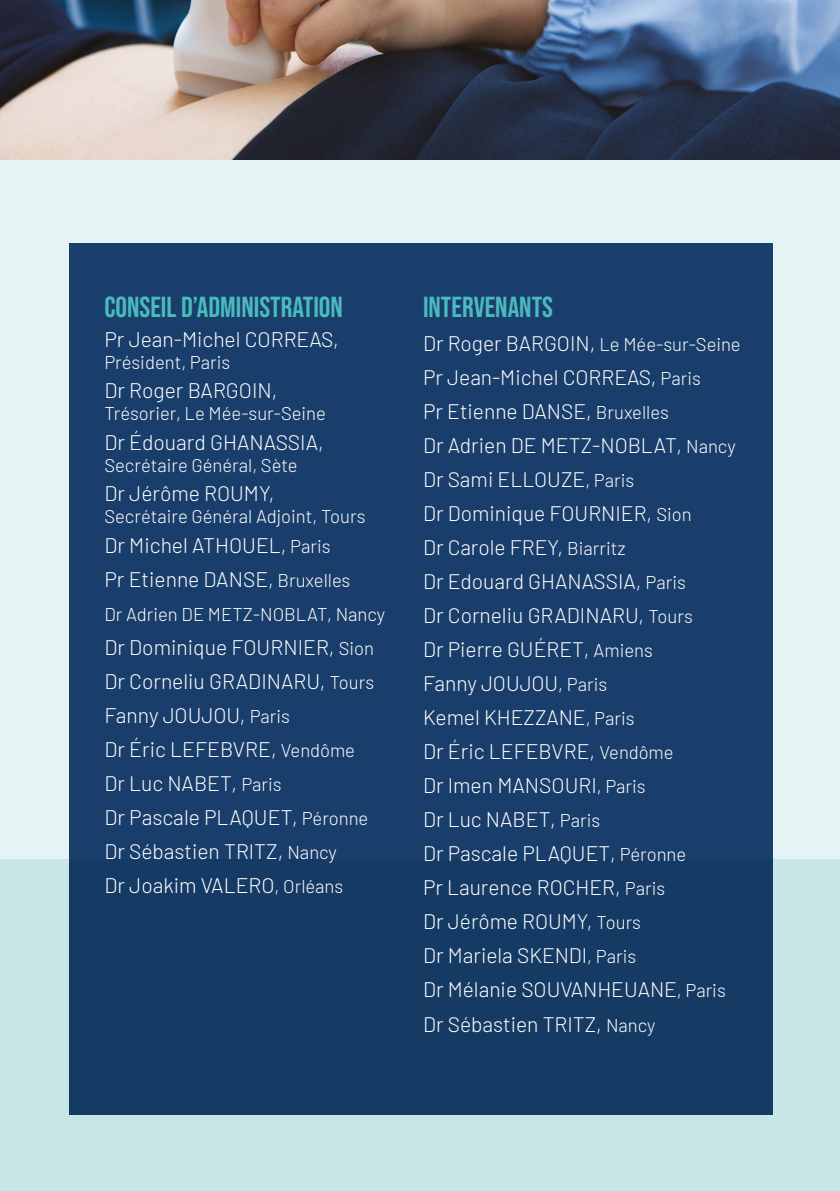
<style>
.page{position:relative;width:840px;height:1191px;background:#fff}
.page>*{position:absolute;margin:0;border:0;box-sizing:border-box;transform-origin:0 0}
.t1{font:29px "Bebas Neue";color:#4ababf}
.t2{font:300 21px/34px "Barlow";color:#fff}
.t3{font:300 18.4px "Barlow";color:#fff}
.s1{font-size:18.4px}
</style>
<div class="page">
<img style="left:0;top:0;width:839px;height:160px">
<div style="left:0;top:160px;width:839px;height:700px;background:#e4f3f4"></div>
<div style="left:0;top:860px;width:839px;height:331px;background:#c7e6e8"></div>
<div style="left:69px;top:243px;width:703px;height:871px;background:#1c4270"></div>
<h1 class="t1" style="left:104px;top:291px;width:240px">CONSEIL D’ADMINISTRATION</h1>
<p class="t2" style="left:104px;top:320px;width:236px">Pr Jean-Michel CORREAS,</p>
<p class="t3" style="left:104px;top:349px;width:127px">Président, Paris</p>
<p class="t2" style="left:104px;top:372px;width:174px">Dr Roger BARGOIN,</p>
<p class="t3" style="left:104px;top:400px;width:223px">Trésorier, Le Mée-sur-Seine</p>
<p class="t2" style="left:104px;top:423px;width:221px">Dr Édouard GHANASSIA,</p>
<p class="t3" style="left:104px;top:452px;width:194px">Secrétaire Général, Sète</p>
<p class="t2" style="left:104px;top:475px;width:171px">Dr Jérôme ROUMY,</p>
<p class="t3" style="left:104px;top:503px;width:262px">Secrétaire Général Adjoint, Tours</p>
<p class="t2" style="left:104px;top:526px;width:247px">Dr Michel ATHOUEL, <span class="s1">Paris<br></span>Pr Etienne DANSE, <span class="s1">Bruxelles</span></p>
<p class="t3" style="left:104px;top:601px;width:282px">Dr Adrien DE METZ-NOBLAT, Nancy</p>
<p class="t2" style="left:104px;top:628px;width:271px">Dr Dominique FOURNIER, <span class="s1">Sion<br></span>Dr Corneliu GRADINARU, <span class="s1">Tours<br></span>Fanny JOUJOU, <span class="s1">Paris<br></span>Dr Éric LEFEBVRE, <span class="s1">Vendôme<br></span>Dr Luc NABET, <span class="s1">Paris<br></span>Dr Pascale PLAQUET, <span class="s1">Péronne<br></span>Dr Sébastien TRITZ, <span class="s1">Nancy<br></span>Dr Joakim VALERO<span class="s1">, Orléans</span></p>
<h1 class="t1" style="left:423px;top:291px;width:131px">INTERVENANTS</h1>
<p class="t2" style="left:423px;top:325px;width:319px">Dr Roger BARGOIN, <span class="s1">Le Mée-sur-Seine<br></span>Pr Jean-Michel CORREAS, <span class="s1">Paris<br></span>Pr Etienne DANSE, <span class="s1">Bruxelles<br></span>Dr Adrien DE METZ-NOBLAT, <span class="s1">Nancy<br></span>Dr Sami ELLOUZE<span class="s1">, Paris<br></span>Dr Dominique FOURNIER, <span class="s1">Sion<br></span>Dr Carole FREY, <span class="s1">Biarritz<br></span>Dr Edouard GHANASSIA, <span class="s1">Paris<br></span>Dr Corneliu GRADINARU, <span class="s1">Tours<br></span>Dr Pierre GUÉRET, <span class="s1">Amiens<br></span>Fanny JOUJOU<span class="s1">, Paris<br></span>Kemel KHEZZANE<span class="s1">, Paris<br></span>Dr Éric LEFEBVRE, <span class="s1">Vendôme<br></span>Dr Imen MANSOURI<span class="s1">, Paris<br></span>Dr Luc NABET, <span class="s1">Paris<br></span>Dr Pascale PLAQUET, <span class="s1">Péronne<br></span>Pr Laurence ROCHER, <span class="s1">Paris<br></span>Dr Jérôme ROUMY, <span class="s1">Tours<br></span>Dr Mariela SKENDI<span class="s1">, Paris<br></span>Dr Mélanie SOUVANHEUANE<span class="s1">, Paris<br></span>Dr Sébastien TRITZ, <span class="s1">Nancy</span></p>
</div>
